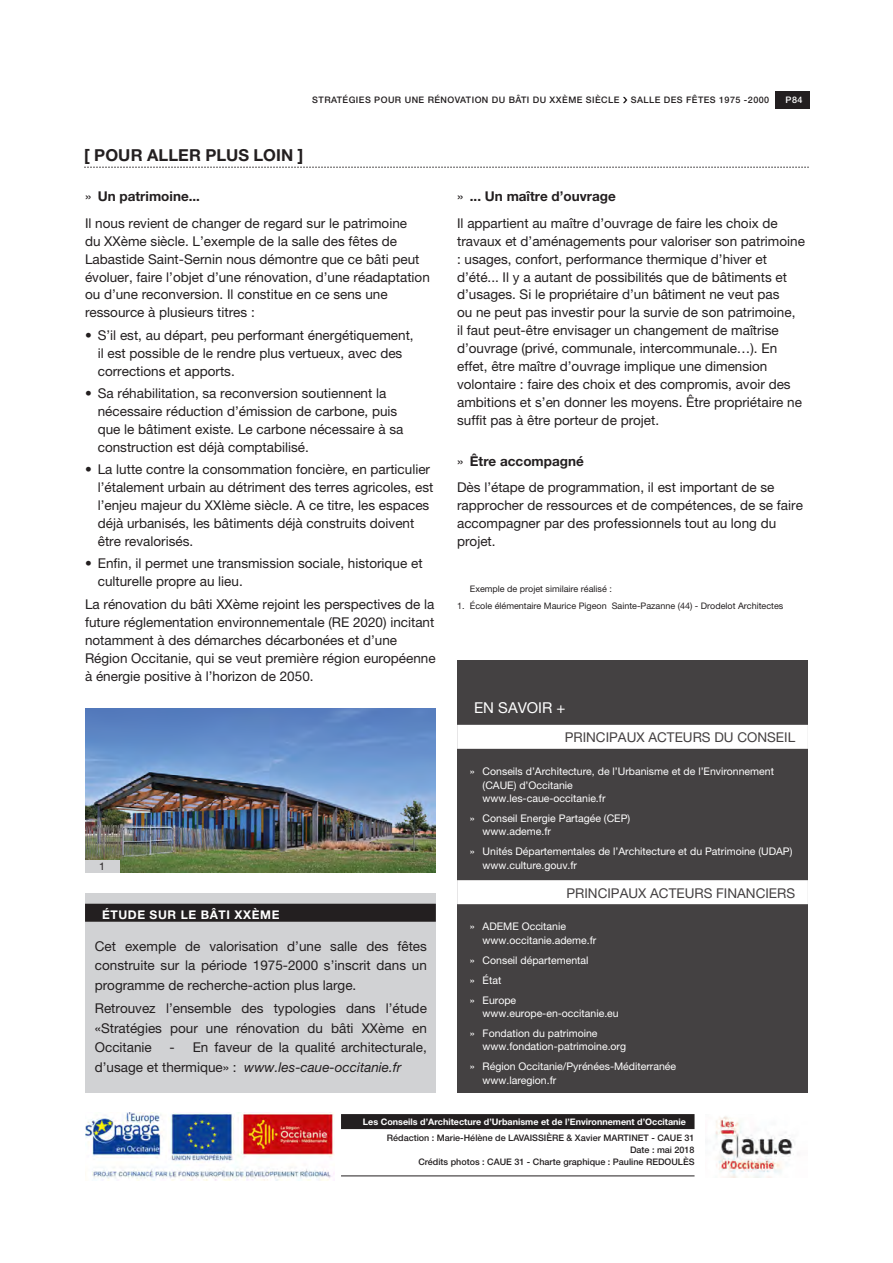
<style>
.page{position:relative;width:893px;height:1263px;background:#fff}
.page>*{position:absolute;margin:0;border:0;box-sizing:border-box;transform-origin:0 0}
.Contenu___Titre{font:700 16.5px "Helvetica Neue LT Pro";letter-spacing:.005em;color:#231f20}
.t1{font:15px "Helvetica Neue LT Pro";color:#fff}
.Contenu___texte{font:13.5px/18px "Helvetica Neue LT Pro";color:#231f20}
.Contenu___Liste{font:13.5px/18px "Helvetica Neue LT Pro";color:#231f20}
.Contenu___Sous-titre{font:700 13.5px "Helvetica Neue LT Pro";color:#231f20}
.Encart___Titre{font:700 12px "Helvetica Neue LT Pro";letter-spacing:.05em;color:#fff}
.t2{font:10.5px/13.5px "Helvetica Neue LT Pro";color:#fff}
.légende___numérotati{font:10.5px "Helvetica Neue LT Pro";color:#231f20}
.t3{font:500 9px "Helvetica Neue LT Pro";color:#231f20}
.légende___descriptif{font:9px "Helvetica Neue LT Pro";color:#231f20}
.t4{font:500 9px "Helvetica Neue LT Pro";letter-spacing:.05em;color:#231f20}
.t5{font:700 9px "Helvetica Neue LT Pro";color:#fff}
.t6{font:500 9px "Helvetica Neue LT Pro";color:#fff}
.s1{font-weight:400}
.s2{font-style:italic}
</style>
<div class="page">
<svg style="left:623px;top:97px;width:4px;height:6px"></svg>
<div style="left:341px;top:1114px;width:353px;height:15px;background:#231f20"></div>
<hr style="left:341px;top:1176px;width:353px;height:1px;background:#231f20">
<img style="left:85px;top:1112px;width:250px;height:68px">
<svg style="left:84px;top:167px;width:725px;height:1px"></svg>
<img style="left:85px;top:709px;width:351px;height:163px">
<div style="left:85px;top:893px;width:351px;height:200px;background:#d1d2d4"></div>
<div style="left:85px;top:904px;width:351px;height:18px;background:#231f20"></div>
<div style="left:85px;top:860px;width:34px;height:12px;background:#d1d2d4"></div>
<div style="left:457px;top:660px;width:351px;height:433px;background:#444142"></div>
<div style="left:457px;top:725px;width:351px;height:24px;background:#fff"></div>
<div style="left:457px;top:880px;width:351px;height:24px;background:#fff"></div>
<img style="left:715px;top:1116px;width:80px;height:62px">
<div style="left:775px;top:91px;width:34px;height:17px;background:#231f20"></div>
<p class="t4" style="left:312px;top:95px;width:309px">STRATÉGIES POUR UNE RÉNOVATION DU BÂTI DU XXÈME SIÈCLE</p>
<p class="t4" style="left:631px;top:95px;width:140px">SALLE DES FÊTES 1975 -2000</p>
<p class="t6" style="left:785px;top:95px;width:18px">P84</p>
<p class="Contenu___Titre" style="left:84px;top:145px;width:221px">[ POUR ALLER PLUS LOIN ]</p>
<p class="Contenu___Sous-titre" style="left:85px;top:188px;width:116px"><span class="s1">»</span> Un patrimoine...</p>
<p class="Contenu___texte" style="left:85px;top:213px;width:346px">Il nous revient de changer de regard sur le patrimoine<br>du XXème siècle. L’exemple de la salle des fêtes de Labastide Saint-Sernin nous démontre que ce bâti peut évoluer, faire l’objet d’une rénovation, d’une réadaptation ou d’une reconversion. Il constitue en ce sens une ressource à plusieurs titres :</p>
<p class="Contenu___Liste" style="left:98px;top:326px;width:317px;text-indent:-13px">• S’il est, au départ, peu performant énergétiquement, il est possible de le rendre plus vertueux, avec des corrections et apports.</p>
<p class="Contenu___Liste" style="left:98px;top:384px;width:307px;text-indent:-13px">• Sa réhabilitation, sa reconversion soutiennent la nécessaire réduction d’émission de carbone, puis que le bâtiment existe. Le carbone nécessaire à sa construction est déjà comptabilisé.</p>
<p class="Contenu___Liste" style="left:98px;top:460px;width:337px;text-indent:-13px">• La lutte contre la consommation foncière, en particulier l’étalement urbain au détriment des terres agricoles, est l’enjeu majeur du XXIème siècle. A ce titre, les espaces déjà urbanisés, les bâtiments déjà construits doivent être revalorisés.</p>
<p class="Contenu___Liste" style="left:98px;top:554px;width:326px;text-indent:-13px">• Enfin, il permet une transmission sociale, historique et culturelle propre au lieu.</p>
<p class="Contenu___texte" style="left:85px;top:595px;width:352px">La rénovation du bâti XXème rejoint les perspectives de la future réglementation environnementale (RE 2020) incitant notamment à des démarches décarbonées et d’une Région Occitanie, qui se veut première région européenne à énergie positive à l’horizon de 2050.</p>
<p class="légende___numérotati" style="left:99px;top:860px;width:7px">1</p>
<p class="Encart___Titre" style="left:102px;top:907px;width:179px">ÉTUDE SUR LE BÂTI XXÈME</p>
<p class="Contenu___texte" style="left:95px;top:936px;width:334px;line-height:19.5px;text-align:justify">Cet exemple de valorisation d’une salle des fêtes construite sur la période 1975-2000 s’inscrit dans un programme de recherche-action plus large.</p>
<p class="Contenu___texte" style="left:95px;top:998px;width:334px;line-height:19.5px;text-align:justify">Retrouvez l’ensemble des typologies dans l’étude «Stratégies pour une rénovation du bâti XXème en Occitanie</p>
<p class="Contenu___texte" style="left:95px;top:1037px;width:334px;line-height:19.5px;text-indent:75px">- En faveur de la qualité architecturale, d’usage et thermique» : <span class="s2">www.les-caue-occitanie.fr</span></p>
<p class="Contenu___Sous-titre" style="left:457px;top:188px;width:160px"><span class="s1">»</span> ... Un maître d’ouvrage</p>
<p class="Contenu___texte" style="left:457px;top:213px;width:349px">Il appartient au maître d’ouvrage de faire les choix de travaux et d’aménagements pour valoriser son patrimoine : usages, confort, performance thermique d’hiver et d’été... Il y a autant de possibilités que de bâtiments et d’usages. Si le propriétaire d’un bâtiment ne veut pas<br>ou ne peut pas investir pour la survie de son patrimoine,<br>il faut peut-être envisager un changement de maîtrise d’ouvrage (privé, communale, intercommunale…). En effet, être maître d’ouvrage implique une dimension volontaire : faire des choix et des compromis, avoir des ambitions et s’en donner les moyens. Être propriétaire ne suffit pas à être porteur de projet.</p>
<p class="Contenu___Sous-titre" style="left:457px;top:453px;width:128px"><span class="s1">»</span> Être accompagné</p>
<p class="Contenu___texte" style="left:457px;top:478px;width:347px">Dès l’étape de programmation, il est important de se rapprocher de ressources et de compétences, de se faire accompagner par des professionnels tout au long du projet.</p>
<p class="légende___descriptif" style="left:470px;top:584px;width:144px">Exemple de projet similaire réalisé :</p>
<p class="légende___descriptif" style="left:457px;top:600px;width:328px">1. École élémentaire Maurice Pigeon Sainte-Pazanne (44) - Drodelot Architectes</p>
<p class="t1" style="left:474px;top:699px;width:93px">EN SAVOIR +</p>
<p class="Contenu___texte" style="left:565px;top:728px;width:232px">PRINCIPAUX ACTEURS DU CONSEIL</p>
<p class="t2" style="left:483px;top:764px;width:293px;text-indent:-13px">» Conseils d’Architecture, de l’Urbanisme et de l’Environnement (CAUE) d’Occitanie<br>www.les-caue-occitanie.fr</p>
<p class="t2" style="left:483px;top:811px;width:149px;text-indent:-13px">» Conseil Energie Partagée (CEP) www.ademe.fr</p>
<p class="t2" style="left:483px;top:845px;width:311px;text-indent:-13px">» Unités Départementales de l’Architecture et du Patrimoine (UDAP) www.culture.gouv.fr</p>
<p class="Contenu___texte" style="left:566px;top:884px;width:230px">PRINCIPAUX ACTEURS FINANCIERS</p>
<p class="t2" style="left:483px;top:920px;width:115px;text-indent:-13px">» ADEME Occitanie www.occitanie.ademe.fr</p>
<p class="t2" style="left:470px;top:950px;width:120px;line-height:20px">» Conseil départemental » État<br>» Europe</p>
<p class="t2" style="left:470px;top:1003px;width:150px;line-height:20px;text-indent:13px">www.europe-en-occitanie.eu » Fondation du patrimoine</p>
<p class="t2" style="left:470px;top:1036px;width:208px;line-height:20px;text-indent:13px">www.fondation-patrimoine.org<br>» Région Occitanie/Pyrénées-Méditerranée</p>
<p class="t2" style="left:483px;top:1073px;width:75px">www.laregion.fr</p>
<p class="t5" style="left:363px;top:1116px;width:325px">Les Conseils d’Architecture d’Urbanisme et de l’Environnement d’Occitanie</p>
<p class="t3" style="left:387px;top:1132px;width:309px">Rédaction : Marie-Hélène de LAVAISSIÈRE &amp; Xavier MARTINET - CAUE 31</p>
<p class="t3" style="left:630px;top:1144px;width:66px">Date : mai 2018</p>
<p class="t3" style="left:418px;top:1156px;width:278px">Crédits photos : CAUE 31 - Charte graphique : Pauline REDOULÈS</p>
</div>
